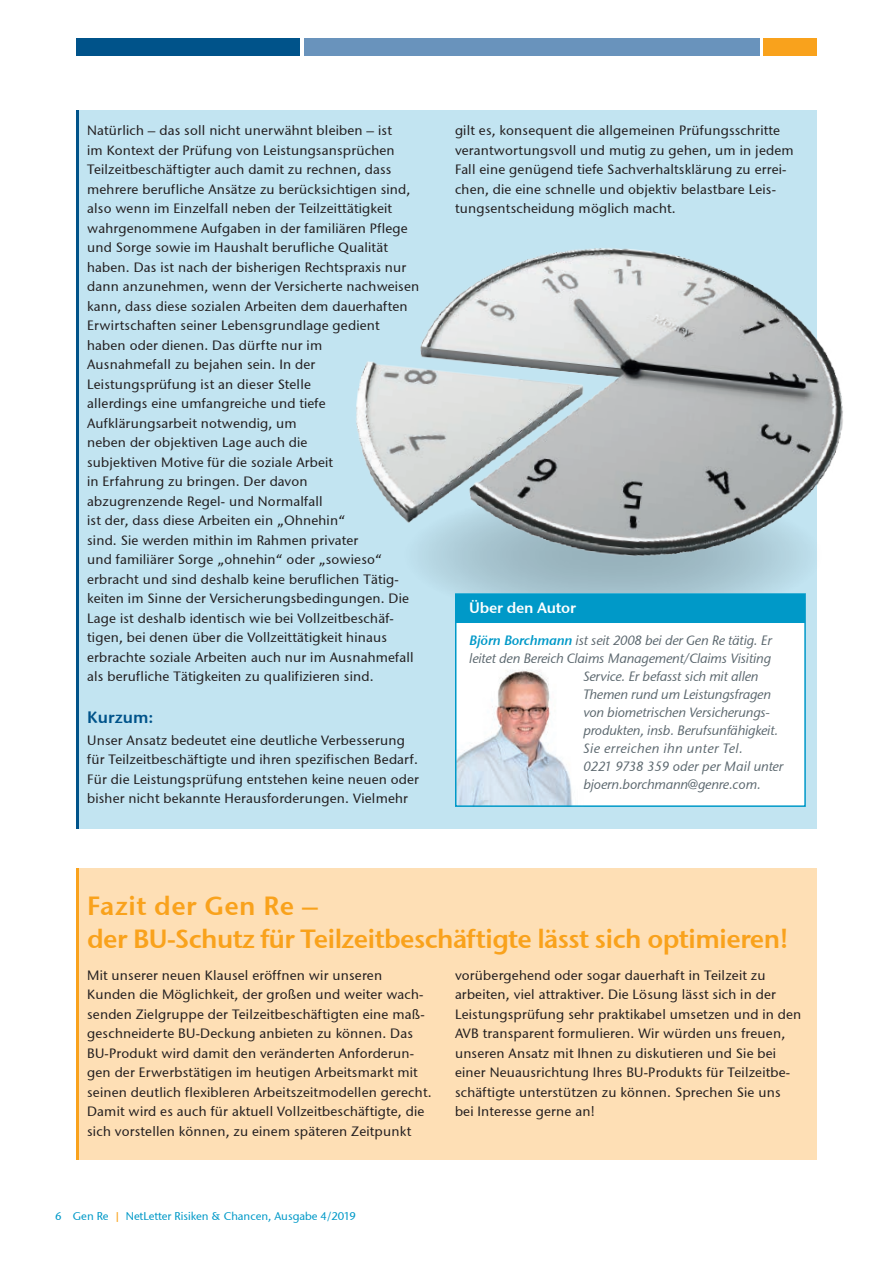
<style>
.page{position:relative;width:893px;height:1263px;background:#fff}
.page>*{position:absolute;margin:0;border:0;box-sizing:border-box;transform-origin:0 0}
.t1{font:600 26.25px/33px "Stone Sans GC Re";letter-spacing:-.025em;color:#f9a21c}
.t2{font:600 16.5px "Stone Sans GC Re";color:#00538a}
.t3{font:600 15px "Stone Sans GC Re";letter-spacing:-.015em;color:#fff}
.t4{font:13.5px/19.5px "Stone Sans GC Re";letter-spacing:.015em;color:#231f20}
.t5{font:italic 13.5px "Stone Sans GC Re";letter-spacing:-.015em;color:#5c686f}
.t6{font:italic 13.5px "Stone Sans GC Re";letter-spacing:.025em;color:#5c686f}
.t7{font:11.25px "Stone Sans GC Re";color:#0099c8}
.s1{font-weight:600;color:#0099c8}
.s2{color:#f9a21c}
</style>
<div class="page">
<div style="left:77px;top:38px;width:223px;height:17px;background:#00538a"></div>
<div style="left:304px;top:38px;width:455px;height:17px;background:#6993bc"></div>
<div style="left:763px;top:38px;width:53px;height:17px;background:#f9a21c"></div>
<div style="left:78px;top:111px;width:738px;height:718px;background:#c2e4f1"></div>
<hr style="left:77px;top:111px;width:2px;height:718px;background:#00538a">
<div style="left:78px;top:868px;width:738px;height:292px;background:#fedfb5"></div>
<hr style="left:77px;top:868px;width:2px;height:292px;background:#f9a21c">
<div style="left:456px;top:594px;width:349px;height:212px;background:#fff"></div>
<img style="left:458px;top:670px;width:115px;height:134px">
<div style="left:455px;top:593px;width:351px;height:214px;border:2px solid #0099c8"></div>
<img style="left:356px;top:167px;width:487px;height:464px">
<p class="t4" style="left:87px;top:121px;width:334px">Natürlich – das soll nicht unerwähnt bleiben – ist<br>im Kontext der Prüfung von Leistungsansprüchen Teilzeitbeschäftigter auch damit zu rechnen, dass mehrere berufliche Ansätze zu berücksichtigen sind, also wenn im Einzelfall neben der Teilzeittätigkeit wahrgenommene Aufgaben in der familiären Pflege und Sorge sowie im Haushalt berufliche Qualität haben. Das ist nach der bisherigen Rechtspraxis nur dann anzunehmen, wenn der Versicherte nachweisen kann, dass diese sozialen Arbeiten dem dauerhaften Erwirtschaften seiner Lebensgrundlage gedient haben oder dienen. Das dürfte nur im<br>Ausnahmefall zu bejahen sein. In der Leistungsprüfung ist an dieser Stelle<br>allerdings eine umfangreiche und tiefe Aufklärungsarbeit notwendig, um<br>neben der objektiven Lage auch die<br>subjektiven Motive für die soziale Arbeit<br>in Erfahrung zu bringen. Der davon<br>abzugrenzende Regel- und Normalfall<br>ist der, dass diese Arbeiten ein „Ohnehin“<br>sind. Sie werden mithin im Rahmen privater<br>und familiärer Sorge „ohnehin“ oder „sowieso“ erbracht und sind deshalb keine beruflichen Tätig&shy;keiten im Sinne der Versicherungsbedingungen. Die Lage ist deshalb identisch wie bei Vollzeitbeschäf&shy;tigen, bei denen über die Vollzeittätigkeit hinaus erbrachte soziale Arbeiten auch nur im Ausnahmefall als berufliche Tätigkeiten zu qualifizieren sind.</p>
<p class="t2" style="left:87px;top:707px;width:68px">Kurzum:</p>
<p class="t4" style="left:87px;top:730px;width:333px">Unser Ansatz bedeutet eine deutliche Verbesserung für Teilzeitbeschäftigte und ihren spezifischen Bedarf.<br>Für die Leistungsprüfung entstehen keine neuen oder bisher nicht bekannte Herausforderungen. Vielmehr</p>
<p class="t4" style="left:455px;top:121px;width:340px">gilt es, konsequent die allgemeinen Prüfungsschritte verantwortungsvoll und mutig zu gehen, um in jedem Fall eine genügend tiefe Sachverhaltsklärung zu errei&shy;chen, die eine schnelle und objektiv belastbare Leis&shy;tungsentscheidung möglich macht.</p>
<p class="t3" style="left:469px;top:599px;width:108px">Über den Autor</p>
<p class="t5" style="left:469px;top:632px;width:304px"><span class="s1">Björn Borchmann</span> ist seit 2008 bei der Gen Re tätig. Er</p>
<p class="t5" style="left:469px;top:650px;width:303px">leitet den Bereich Claims Management/Claims Visiting</p>
<p class="t5" style="left:583px;top:668px;width:177px">Service. Er befasst sich mit allen</p>
<p class="t5" style="left:583px;top:686px;width:189px">Themen rund um Leistungsfragen</p>
<p class="t5" style="left:583px;top:704px;width:187px">von biometrischen Versicherungs-</p>
<p class="t5" style="left:583px;top:722px;width:196px">produkten, insb. Berufsunfähigkeit.</p>
<p class="t6" style="left:583px;top:740px;width:161px">Sie erreichen ihn unter Tel.</p>
<p class="t5" style="left:583px;top:758px;width:201px">0221 9738 359 oder per Mail unter</p>
<p class="t5" style="left:583px;top:776px;width:179px">bjoern.borchmann@genre.com.</p>
<h1 class="t1" style="left:87px;top:889px;width:703px">Fazit der Gen Re –<br>der BU-Schutz für Teilzeitbeschäftigte lässt sich optimieren!</h1>
<p class="t4" style="left:455px;top:965px;width:348px">vorübergehend oder sogar dauerhaft in Teilzeit zu arbeiten, viel attraktiver. Die Lösung lässt sich in der Leistungsprüfung sehr praktikabel umsetzen und in den AVB transparent formulieren. Wir würden uns freuen, unseren Ansatz mit Ihnen zu diskutieren und Sie bei einer Neuausrichtung Ihres BU-Produkts für Teilzeitbe&shy;schäftigte unterstützen zu können. Sprechen Sie uns bei Interesse gerne an!</p>
<p class="t4" style="left:87px;top:965px;width:346px">Mit unserer neuen Klausel eröffnen wir unseren Kunden die Möglichkeit, der großen und weiter wach&shy;senden Zielgruppe der Teilzeitbeschäftigten eine maß&shy;geschneiderte BU-Deckung anbieten zu können. Das BU-Produkt wird damit den veränderten Anforderun&shy;gen der Erwerbstätigen im heutigen Arbeitsmarkt mit seinen deutlich flexibleren Arbeitszeitmodellen gerecht.<br>Damit wird es auch für aktuell Vollzeitbeschäftigte, die sich vorstellen können, zu einem späteren Zeitpunkt</p>
<p class="t7" style="left:55px;top:1209px;width:302px">6 Gen Re <span class="s2">|</span> NetLetter Risiken &amp; Chancen, Ausgabe 4/2019</p>
</div>
